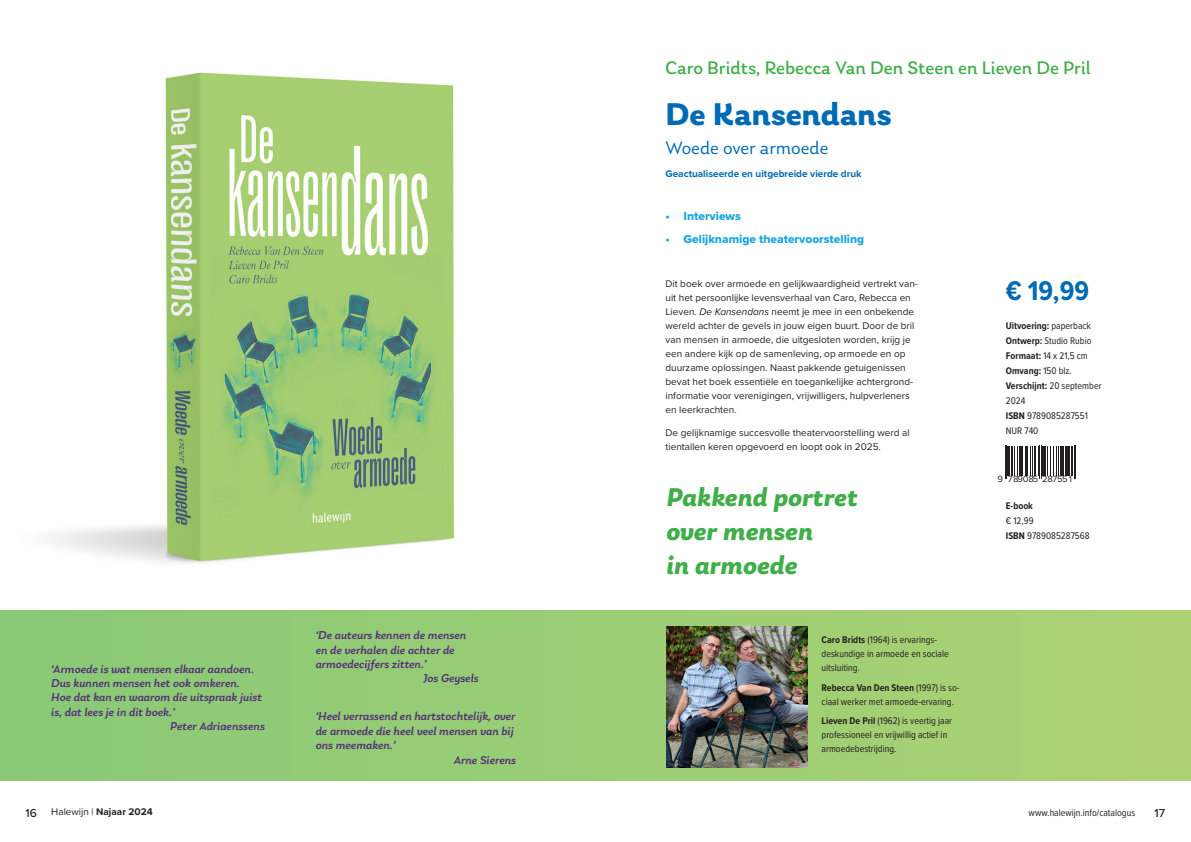
<style>
.page{position:relative;width:1191px;height:842px;background:#fff}
.page>*{position:absolute;margin:0;border:0;box-sizing:border-box;transform-origin:0 0}
.t1{font:700 33px "Laca";color:#006ab4}
.t2{font:700 28px "Proxima Nova Cond";color:#006ab4}
.t3{font:italic 700 27px/34px "Laca";color:#40ae49}
.t4{font:19px "Laca";color:#40ae49}
.t5{font:19px "Laca";color:#006ab4}
.t6{font:italic 500 12px "Laca";color:#533076}
.t7{font:12px "Proxima Nova Extrabld";color:#1ba7db}
.t8{font:500 12px "Proxima Nova";color:#231f20}
.t9{font:10px/14px "Proxima Nova";color:#231f20}
.t10{font:10px/15px "Proxima Nova Cond";color:#231f20}
.t11{font:700 10px "Proxima Nova";color:#006ab4}
.t12{font:700 10px "Proxima Nova";color:#231f20}
.t13{font:700 10px "Proxima Nova Cond";color:#231f20}
.t14{font:9.3px "Proxima Nova";letter-spacing:-.035em;color:#231f20}
.s1{font-style:italic}
.s2{font-weight:700}
.s3{font-weight:500;font-size:12px}
.s4{font-weight:400}
</style>
<div class="page">
<img style="left:50px;top:72px;width:404px;height:491px">
<svg style="left:1005px;top:445px;width:71px;height:34px"></svg>
<hr style="left:1004px;top:446px;width:1px;height:33px;background:#231f20">
<hr style="left:1006px;top:446px;width:1px;height:33px;background:#231f20">
<hr style="left:1007px;top:446px;width:3px;height:29px;background:#231f20">
<hr style="left:1010px;top:446px;width:2px;height:29px;background:#231f20">
<hr style="left:1039px;top:446px;width:1px;height:33px;background:#231f20">
<hr style="left:1040px;top:446px;width:1px;height:33px;background:#231f20">
<svg style="left:1014px;top:446px;width:50px;height:29px"></svg>
<hr style="left:1065px;top:446px;width:2px;height:29px;background:#231f20">
<hr style="left:1068px;top:446px;width:2px;height:29px;background:#231f20">
<hr style="left:1071px;top:446px;width:2px;height:29px;background:#231f20">
<hr style="left:1073px;top:446px;width:1px;height:33px;background:#231f20">
<hr style="left:1075px;top:446px;width:1px;height:33px;background:#231f20">
<div style="left:0;top:611px;width:1191px;height:169px;background:linear-gradient(to right,#88c876,#acd073)"></div>
<img style="left:666px;top:626px;width:141px;height:141px">
<h3 class="t4" style="left:665px;top:57px;width:426px">Caro Bridts, Rebecca Van Den Steen en Lieven De Pril</h3>
<h1 class="t1" style="left:665px;top:95px;width:227px">De Kansendans</h1>
<h3 class="t5" style="left:665px;top:137px;width:164px">Woede over armoede</h3>
<p class="t11" style="left:665px;top:166px;width:197px">Geactualiseerde en uitgebreide vierde druk</p>
<p class="t6" style="left:51px;top:662px;width:204px">‘Armoede is wat mensen elkaar aandoen.</p>
<p class="t6" style="left:51px;top:676px;width:190px">Dus kunnen mensen het ook omkeren.</p>
<p class="t6" style="left:51px;top:690px;width:212px">Hoe dat kan en waarom die uitspraak juist</p>
<p class="t6" style="left:51px;top:705px;width:125px">is, dat lees je in dit boek.’</p>
<p class="t6" style="left:170px;top:719px;width:96px">Peter Adriaenssens</p>
<p class="t6" style="left:316px;top:628px;width:152px">‘De auteurs kennen de mensen</p>
<p class="t6" style="left:316px;top:643px;width:140px">en de verhalen die achter de</p>
<p class="t6" style="left:316px;top:657px;width:113px">armoedecijfers zitten.’</p>
<p class="t6" style="left:423px;top:671px;width:57px">Jos Geysels</p>
<p class="t6" style="left:316px;top:709px;width:201px">‘Heel verrassend en hartstochtelijk, over</p>
<p class="t6" style="left:316px;top:724px;width:199px">de armoede die heel veel mensen van bij</p>
<p class="t6" style="left:316px;top:738px;width:81px">ons meemaken.’</p>
<p class="t6" style="left:454px;top:753px;width:64px">Arne Sierens</p>
<p class="t7" style="left:665px;top:207px;width:77px">• Interviews</p>
<p class="t7" style="left:665px;top:230px;width:200px">• Gelijknamige theatervoorstelling</p>
<p class="t9" style="left:665px;top:276px;width:254px">Dit boek over armoede en gelijkwaardigheid vertrekt van&shy;uit het persoonlijke levensverhaal van Caro, Rebecca en Lieven. <span class="s1">De Kansendans</span> neemt je mee in een onbekende wereld achter de gevels in jouw eigen buurt. Door de bril van mensen in armoede, die uitgesloten worden, krijg je een andere kijk op de samenleving, op armoede en op duurzame oplossingen. Naast pakkende getuigenissen bevat het boek essentiële en toegankelijke achtergrond&shy;informatie voor verenigingen, vrijwilligers, hulpverleners en leerkrachten.</p>
<p class="t9" style="left:665px;top:425px;width:245px">De gelijknamige succesvolle theatervoorstelling werd al tientallen keren opgevoerd en loopt ook in 2025.</p>
<h3 class="t3" style="left:666px;top:480px;width:193px">Pakkend portret over mensen<br>in armoede</h3>
<p class="t10" style="left:821px;top:632px;width:129px;line-height:14px"><span class="s2">Caro Bridts</span> (1964) is ervarings&shy;deskundige in armoede en sociale uitsluiting.</p>
<p class="t10" style="left:821px;top:680px;width:139px;line-height:14px"><span class="s2">Rebecca Van Den Steen</span> (1997) is so&shy;ciaal werker met armoede-ervaring.</p>
<p class="t10" style="left:821px;top:713px;width:132px;line-height:14px"><span class="s2">Lieven De Pril</span> (1962) is veertig jaar professioneel en vrijwillig actief in armoedebestrijding.</p>
<h2 class="t2" style="left:1005px;top:270px;width:85px">€ 19,99</h2>
<p class="t10" style="left:1005px;top:318px;width:97px"><span class="s2">Uitvoering:</span> paperback<br><span class="s2">Ontwerp:</span> Studio Rubio<br><span class="s2">Formaat:</span> 14 x 21,5 cm<br><span class="s2">Omvang:</span> 150 blz.<br><span class="s2">Verschijnt:</span> 20 september<br>2024<br><span class="s2">ISBN</span> 9789085287551<br>NUR 740</p>
<p class="t14" style="left:997px;top:472px;width:76px">9 789085 287551</p>
<p class="t13" style="left:1005px;top:498px;width:29px">E-book</p>
<p class="t10" style="left:1005px;top:513px;width:85px">€ 12,99<br><span class="s2">ISBN</span> 9789085287568</p>
<p class="t12" style="left:25px;top:804px;width:129px"><span class="s3">16</span> <span class="s4">Halewijn |</span> Najaar 2024</p>
<p class="t10" style="left:1028px;top:805px;width:108px">www.halewijn.info/catalogus</p>
<p class="t8" style="left:1154px;top:803px;width:12px">17</p>
</div>
